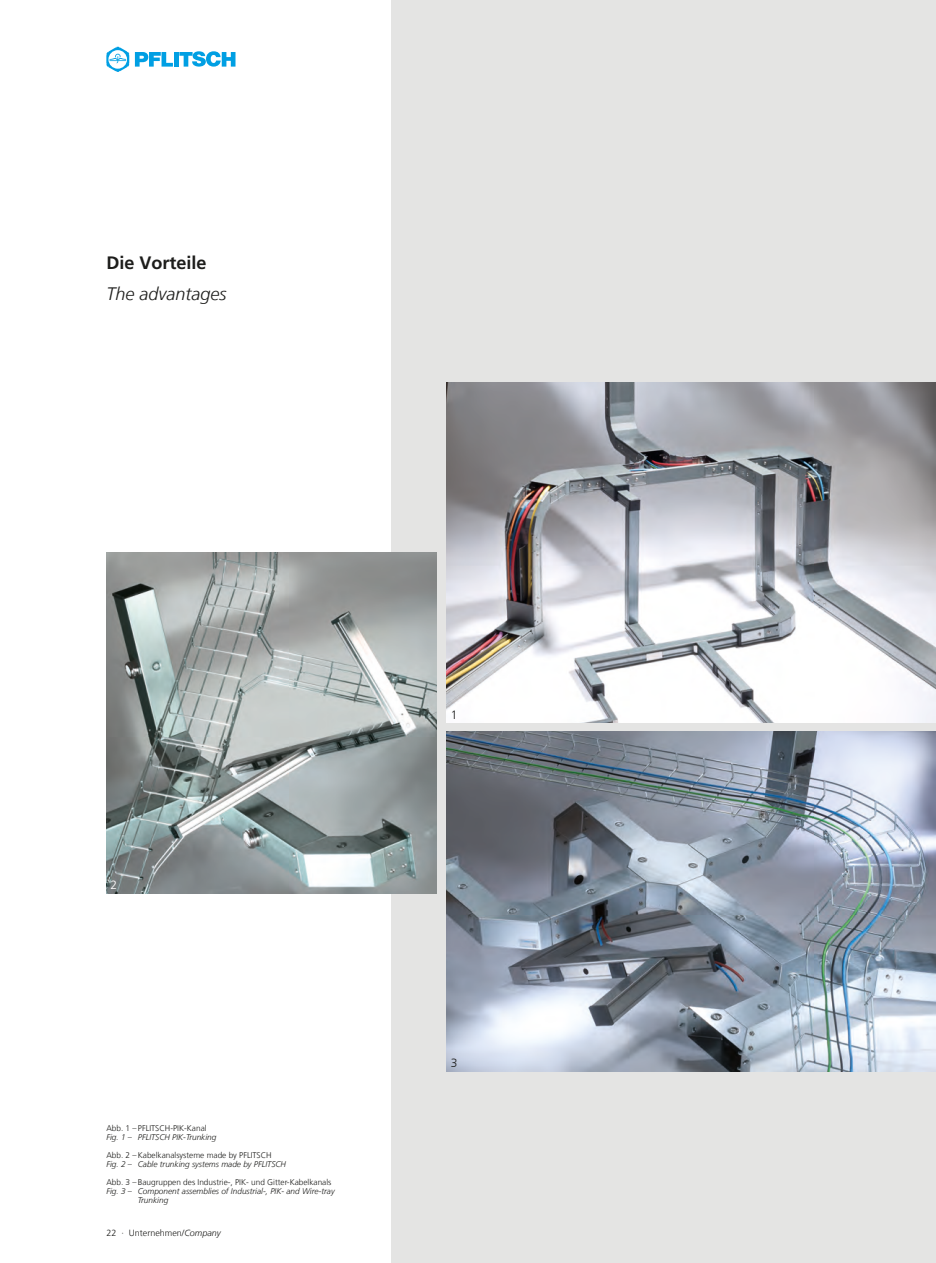
<style>
.page{position:relative;width:936px;height:1263px;background:#fff}
.page>*{position:absolute;margin:0;border:0;box-sizing:border-box;transform-origin:0 0}
.t1{font:italic 300 18px "Frutiger LT Com";color:#1d1d1b}
.t2{font:700 18px "Frutiger LT Com";color:#1d1d1b}
.t3{font:300 12px "Frutiger LT Com";color:#1d1d1b}
.t4{font:300 12px "Frutiger LT Com";color:#fff}
.t5{font:300 9px "Frutiger LT Com";color:#1d1d1b}
.t6{font:italic 300 8.25px/9px "Frutiger LT Com";color:#1d1d1b}
.t7{font:300 8.25px "Frutiger LT Com";color:#1d1d1b}
.s1{font-style:italic}
</style>
<div class="page">
<div style="left:391px;top:0;width:544px;height:1263px;background:#e4e4e3"></div>
<img style="left:446px;top:383px;width:489px;height:340px">
<img style="left:106px;top:553px;width:330px;height:340px">
<img style="left:446px;top:731px;width:489px;height:340px">
<svg style="left:106px;top:47px;width:23px;height:25px"></svg>
<svg style="left:135px;top:52px;width:38px;height:15px"></svg>
<div style="left:174px;top:52px;width:5px;height:15px;background:#009fe3"></div>
<svg style="left:179px;top:51px;width:56px;height:16px"></svg>
<h1 class="t2" style="left:106px;top:252px;width:102px">Die Vorteile</h1>
<h1 class="t1" style="left:106px;top:283px;width:122px">The advantages</h1>
<h2 class="t4" style="left:111px;top:878px;width:8px">2</h2>
<p class="t7" style="left:106px;top:1124px;width:102px">Abb. 1 – PFLITSCH-PIK-Kanal</p>
<p class="t6" style="left:106px;top:1133px;width:112px">Fig. 1 – PFLITSCH PIK-Trunking</p>
<p class="t7" style="left:106px;top:1151px;width:167px">Abb. 2 –Kabelkanalsysteme made by PFLITSCH</p>
<p class="t6" style="left:106px;top:1160px;width:181px">Fig. 2 – Cable trunking systems made by PFLITSCH</p>
<p class="t7" style="left:106px;top:1178px;width:226px">Abb. 3 – Baugruppen des Industrie-, PIK- und Gitter-Kabelkanals</p>
<p class="t6" style="left:138px;top:1187px;width:198px;text-indent:-31px">Fig. 3 – Component assemblies of Industrial-, PIK- and Wire-tray<br>Trunking</p>
<p class="t5" style="left:106px;top:1227px;width:116px">22 ∙ Unternehmen/<span class="s1">Company</span></p>
<h2 class="t3" style="left:451px;top:707px;width:8px">1</h2>
<h2 class="t3" style="left:451px;top:1056px;width:8px">3</h2>
</div>
